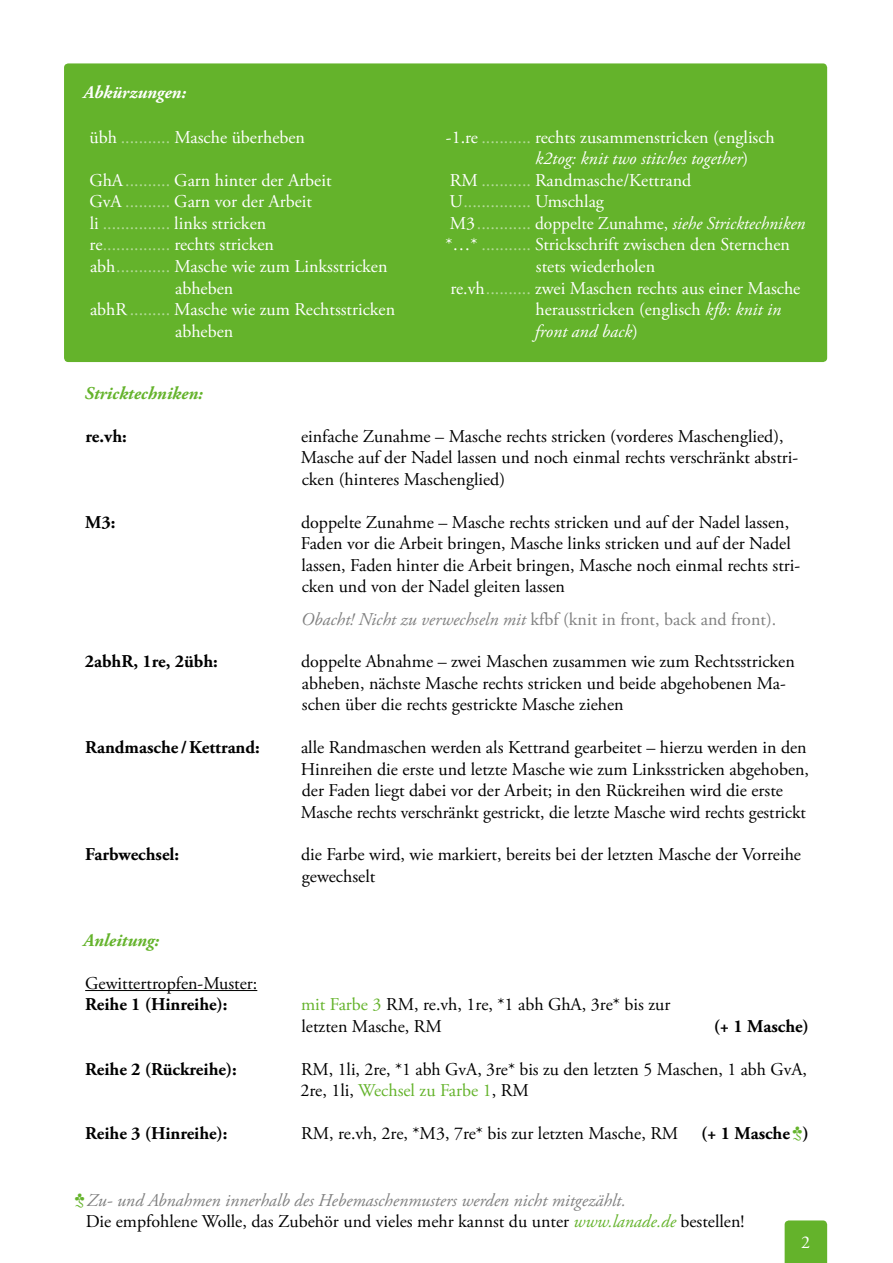
<style>
.page{position:relative;width:893px;height:1263px;background:#fff}
.page>*{position:absolute;margin:0;border:0;box-sizing:border-box;transform-origin:0 0}
.t1{font:18px/21.6px "Adobe Garamond Pro";color:#000}
.t2{font:18px/21.6px "Adobe Garamond Pro";color:#fff}
.t3{font:italic 18px/21.6px "Adobe Garamond Pro";color:#808080}
.t4{font:700 18px "Adobe Garamond Pro";color:#000}
.t5{font:18px "Adobe Garamond Pro";color:#808080}
.t6{font:italic 18px "Adobe Garamond Pro";color:#fff}
.t7{font:italic 700 18px "Adobe Garamond Pro";color:#64b32b}
.t8{font:18px "Adobe Garamond Pro";color:#b1d995}
.t9{font:italic 700 18px "Adobe Garamond Pro";color:#fff}
.s1{color:#b1d995}
.s2{font-style:italic}
.s3{color:#fff}
.s4{font-style:normal}
.s5{font-style:normal;color:#b1d995}
.s6{color:#64b32b}
.s7{font-weight:700;font-style:normal;color:#64b32b}
.s8{font-style:normal;color:#000}
</style>
<div class="page">
<div style="left:785px;top:1220px;width:42px;height:43px;background:#64b32b"></div>
<div style="left:64px;top:63px;width:763px;height:299px;background:#64b32b;border-radius:4px"></div>
<hr style="left:85px;top:990px;width:172px;height:1px;background:#000">
<p class="t9" style="left:84px;top:82px;width:104px">Abkürzungen:</p>
<p class="t2" style="left:90px;top:127px;width:217px">übh <span class="s1">...........</span> Masche überheben</p>
<p class="t2" style="left:535px;top:127px;width:241px;text-indent:-89px">-1.re <span class="s1">...........</span> rechts zusammenstricken (englisch <span class="s2">k2tog: knit two stitches together</span>)</p>
<p class="t2" style="left:89px;top:170px;width:244px">GhA<span class="s1">..........</span> Garn hinter der Arbeit</p>
<p class="t2" style="left:450px;top:170px;width:243px">RM <span class="s1">...........</span> Randmasche/Kettrand</p>
<p class="t2" style="left:89px;top:191px;width:224px">GvA <span class="s1">..........</span> Garn vor der Arbeit</p>
<p class="t8" style="left:450px;top:191px;width:156px"><span class="s3">U</span>............... <span class="s3">Umschlag</span></p>
<p class="t2" style="left:90px;top:213px;width:178px">li <span class="s1">...............</span> links stricken</p>
<p class="t6" style="left:450px;top:212px;width:357px"><span class="s4">M3</span><span class="s5">............</span> <span class="s4">doppelte Zunahme,</span> siehe Stricktechniken</p>
<p class="t2" style="left:90px;top:235px;width:186px">re<span class="s1">...............</span> rechts stricken</p>
<p class="t2" style="left:445px;top:235px;width:346px">*…* <span class="s1">...........</span> Strickschrift zwischen den Sternchen</p>
<p class="t2" style="left:90px;top:256px;width:299px">abh<span class="s1">............</span> Masche wie zum Linksstricken</p>
<p class="t2" style="left:536px;top:256px;width:121px">stets wiederholen</p>
<p class="t2" style="left:175px;top:278px;width:60px">abheben</p>
<p class="t2" style="left:535px;top:278px;width:267px;text-indent:-85px">re.vh<span class="s1">..........</span> zwei Maschen rechts aus einer Masche herausstricken (englisch <span class="s2">kfb: knit in front and back</span>)</p>
<p class="t2" style="left:175px;top:299px;width:222px;text-indent:-85px">abhR<span class="s1">.........</span> Masche wie zum Rechtsstricken abheben</p>
<p class="t7" style="left:85px;top:383px;width:120px">Stricktechniken:</p>
<p class="t4" style="left:86px;top:426px;width:43px">re.vh:</p>
<p class="t1" style="left:301px;top:426px;width:499px">einfache Zunahme – Masche rechts stricken (vorderes Maschenglied),<br>Masche auf der Nadel lassen und noch einmal rechts verschränkt abstri&shy;cken (hinteres Maschenglied)</p>
<p class="t4" style="left:85px;top:511px;width:32px">M3:</p>
<p class="t1" style="left:301px;top:512px;width:501px">doppelte Zunahme – Masche rechts stricken und auf der Nadel lassen, Faden vor die Arbeit bringen, Masche links stricken und auf der Nadel lassen, Faden hinter die Arbeit bringen, Masche noch einmal rechts stri&shy;cken und von der Nadel gleiten lassen</p>
<p class="t5" style="left:301px;top:608px;width:477px"><span class="s2">Obacht! Nicht zu verwechseln mit</span> kfbf (knit in front, back and front).</p>
<p class="t4" style="left:85px;top:651px;width:135px">2abhR, 1re, 2übh:</p>
<p class="t1" style="left:301px;top:651px;width:495px">doppelte Abnahme – zwei Maschen zusammen wie zum Rechtsstricken abheben, nächste Masche rechts stricken und beide abgehobenen Ma&shy;schen über die rechts gestrickte Masche ziehen</p>
<p class="t4" style="left:85px;top:737px;width:176px">Randmasche /Kettrand:</p>
<p class="t1" style="left:301px;top:737px;width:510px">alle Randmaschen werden als Kettrand gearbeitet – hierzu werden in den Hinreihen die erste und letzte Masche wie zum Linksstricken abgehoben, der Faden liegt dabei vor der Arbeit; in den Rückreihen wird die erste Masche rechts verschränkt gestrickt, die letzte Masche wird rechts gestrickt</p>
<p class="t4" style="left:85px;top:844px;width:96px">Farbwechsel:</p>
<p class="t1" style="left:301px;top:844px;width:501px">die Farbe wird, wie markiert, bereits bei der letzten Masche der Vorreihe gewechselt</p>
<p class="t7" style="left:84px;top:930px;width:77px">Anleitung:</p>
<p class="t1" style="left:85px;top:973px;width:174px">Gewittertropfen-Muster:</p>
<p class="t4" style="left:85px;top:994px;width:144px">Reihe 1 (Hinreihe):</p>
<p class="t1" style="left:301px;top:994px;width:371px"><span class="s6">mit Farbe 3</span> RM, re.vh, 1re, *1 abh GhA, 3re* bis zur letzten Masche, RM</p>
<p class="t4" style="left:714px;top:1016px;width:97px">(+ 1 Masche)</p>
<p class="t4" style="left:85px;top:1058px;width:153px">Reihe 2 (Rückreihe):</p>
<p class="t1" style="left:300px;top:1059px;width:508px">RM, 1li, 2re, *1 abh GvA, 3re* bis zu den letzten 5 Maschen, 1 abh GvA,<br>2re, 1li, <span class="s6">Wechsel zu Farbe 1</span>, RM</p>
<p class="t4" style="left:85px;top:1122px;width:144px">Reihe 3 (Hinreihe):</p>
<p class="t1" style="left:301px;top:1123px;width:379px">RM, re.vh, 2re, *M3, 7re* bis zur letzten Masche, RM</p>
<p class="t4" style="left:701px;top:1122px;width:109px">(+ 1 Masche<span class="s6">3</span>)</p>
<p class="t3" style="left:86px;top:1190px;width:660px;text-indent:-11px"><span class="s7">3</span>Zu- und Abnahmen innerhalb des Hebemaschenmusters werden nicht mitgezählt.<br><span class="s8">Die empfohlene Wolle, das Zubehör und vieles mehr kannst du unter</span> <span class="s6">www.lanade.de</span> <span class="s8">bestellen!</span></p>
<p class="t2" style="left:801px;top:1232px;width:10px">2</p>
</div>
